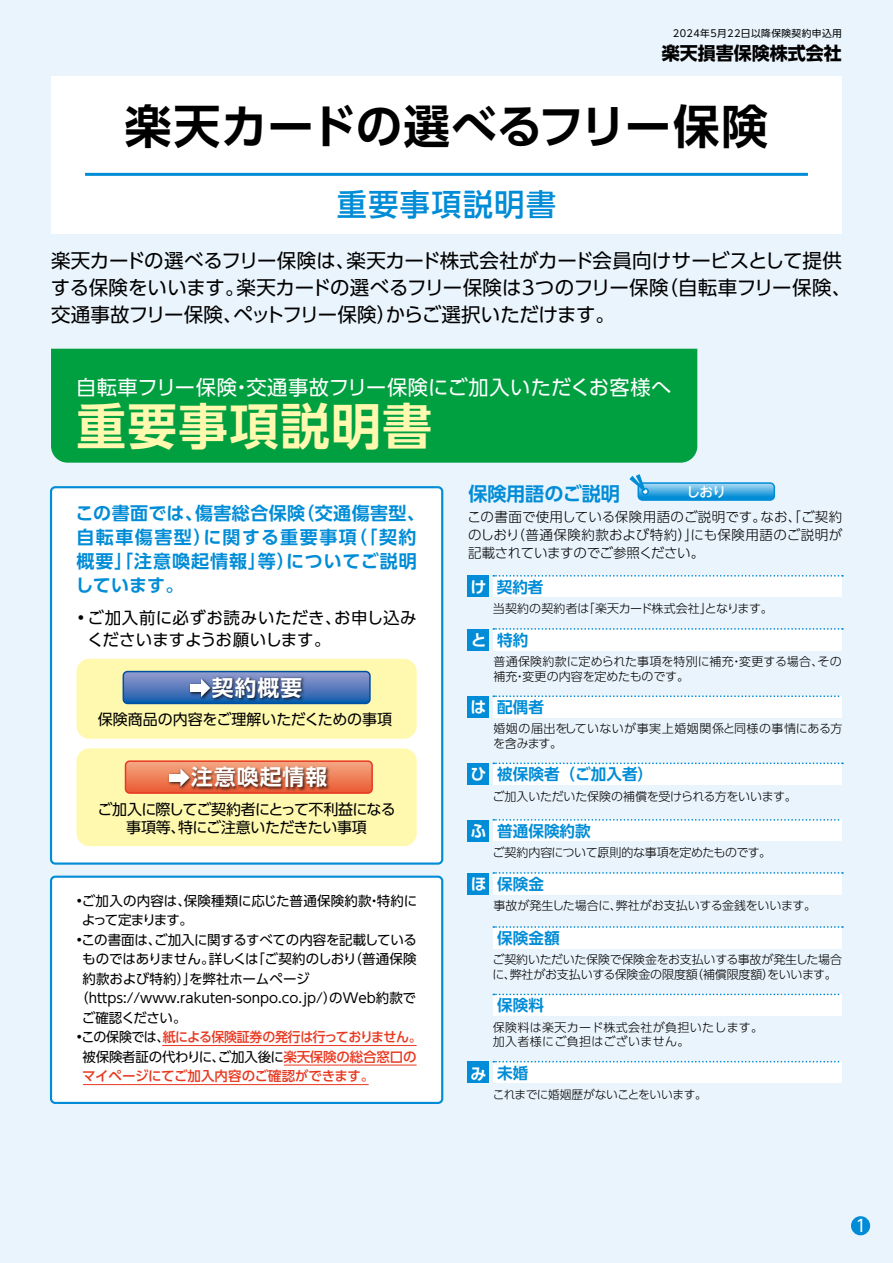
<style>
.page{position:relative;width:893px;height:1263px;background:#eaf4fc}
.page>*{position:absolute;margin:0;border:0;box-sizing:border-box;transform-origin:0 0}
.t1{font:700 49.5px "UD Shin Go Pro De";letter-spacing:.03em;color:#fff9b0}
.t2{font:700 46.5px "UD Shin Go Pro De";letter-spacing:-.005em;color:#000}
.t3{font:500 30.6px "UD Shin Go Pro";letter-spacing:.05em;color:#008cd6}
.t4{font:700 21.75px "UD Shin Go Pro De";letter-spacing:.05em;color:#fff}
.t5{font:20.25px "UD Shin Go Pro";letter-spacing:.025em;color:#fff}
.t6{font:19.5px/27px "UD Shin Go Pro";letter-spacing:-.01em;color:#000}
.t7{font:700 19.2px "UD Shin Go Pro De";letter-spacing:-.01em;color:#008cd6}
.t8{font:700 18px/24px "UD Shin Go Pro De";letter-spacing:.05em;color:#008cd6}
.t9{font:700 18px "UD Shin Go NT Pro";color:#000}
.t10{font:16.8px "UD Shin Go Pro";color:#fff}
.t11{font:16.5px/22.5px "UD Shin Go Pro";letter-spacing:.01em;color:#000}
.t12{font:700 15.9px "UD Shin Go Pro De";color:#fff}
.t13{font:700 15.6px "UD Shin Go Pro De";color:#008cd6}
.t14{font:15px/18px "UD Shin Go Pro";letter-spacing:-.035em;color:#000;text-align:center}
.t15{font:15px "UD Shin Go Pro";letter-spacing:-.015em;color:#000}
.t16{font:13.5px/19.5px "UD Shin Go Pro";color:#000}
.t17{font:500 13.5px/19.5px "UD Shin Go Pro";letter-spacing:-.03em;color:#e83820;scale:.96 1}
.t18{font:300 13.5px/18px "UD Shin Go Pro";color:#000;text-align:justify}
.t19{font:13.5px "UD Shin Go Pro";letter-spacing:-.03em;color:#000}
.t20{font:500 13.5px "UD Shin M Go Pro";color:#fff}
.t21{font:300 12px/14.4px "UD Shin Go Pro";letter-spacing:-.01em;color:#000}
.t22{font:300 12px/14.4px "UD Shin Go Pro";letter-spacing:.025em;color:#000}
.t23{font:300 12px/14.4px "UD Shin Go Pro";letter-spacing:.035em;color:#000}
.t24{font:300 12px "UD Shin Go Pro";letter-spacing:-.035em;color:#000}
.t25{font:300 12px "UD Shin Go Pro";letter-spacing:.01em;color:#000}
.t26{font:300 11.7px "UD Shin Go Pro";letter-spacing:-.035em;color:#000}
.t27{font:9.75px "UD Shin Go Pro";letter-spacing:.04em;color:#000}
.s1{font-weight:400;color:#000}
</style>
<div class="page">
<div style="left:51px;top:77px;width:791px;height:157px;background:#fff"></div>
<div style="left:51px;top:349px;width:646px;height:114px;background:#00a041"></div>
<div style="left:51px;top:877px;width:391px;height:226px;background:#fff;border-radius:4px"></div>
<div style="left:50px;top:876px;width:393px;height:228px;border:2px solid #008cd6;border-radius:4px"></div>
<div style="left:51px;top:487px;width:391px;height:376px;background:#fff;border-radius:4px"></div>
<div style="left:50px;top:486px;width:393px;height:379px;border:2px solid #008cd6;border-radius:4px"></div>
<div style="left:468px;top:629px;width:21px;height:21px;background:#008cd6"></div>
<div style="left:493px;top:629px;width:349px;height:21px;background:#fff"></div>
<svg style="left:493px;top:628px;width:350px;height:2px"></svg>
<div style="left:468px;top:696px;width:21px;height:22px;background:#008cd6"></div>
<div style="left:493px;top:696px;width:349px;height:21px;background:#fff"></div>
<svg style="left:493px;top:695px;width:345px;height:2px"></svg>
<div style="left:468px;top:763px;width:21px;height:22px;background:#008cd6"></div>
<div style="left:493px;top:763px;width:349px;height:22px;background:#fff"></div>
<svg style="left:493px;top:762px;width:350px;height:2px"></svg>
<div style="left:468px;top:820px;width:21px;height:21px;background:#008cd6"></div>
<div style="left:493px;top:820px;width:349px;height:21px;background:#fff"></div>
<svg style="left:493px;top:819px;width:345px;height:2px"></svg>
<div style="left:468px;top:576px;width:21px;height:21px;background:#008cd6"></div>
<div style="left:493px;top:576px;width:349px;height:21px;background:#fff"></div>
<svg style="left:493px;top:575px;width:350px;height:2px"></svg>
<div style="left:468px;top:873px;width:21px;height:21px;background:#008cd6"></div>
<div style="left:493px;top:873px;width:349px;height:21px;background:#fff"></div>
<svg style="left:493px;top:872px;width:350px;height:2px"></svg>
<div style="left:493px;top:927px;width:349px;height:21px;background:#fff"></div>
<svg style="left:493px;top:926px;width:350px;height:2px"></svg>
<div style="left:493px;top:994px;width:349px;height:22px;background:#fff"></div>
<svg style="left:493px;top:993px;width:345px;height:2px"></svg>
<div style="left:468px;top:1062px;width:21px;height:21px;background:#008cd6"></div>
<div style="left:493px;top:1062px;width:349px;height:21px;background:#fff"></div>
<svg style="left:493px;top:1061px;width:345px;height:1px"></svg>
<hr style="left:162px;top:1045px;width:255px;height:1px;background:#e83820">
<hr style="left:284px;top:1065px;width:133px;height:1px;background:#e83820">
<hr style="left:83px;top:1084px;width:286px;height:1px;background:#e83820">
<div style="left:77px;top:659px;width:340px;height:80px;background:#fff9b0;border-radius:13px"></div>
<img style="left:187px;top:703px;width:121px;height:2px">
<svg style="left:123px;top:671px;width:247px;height:32px;background:#4b6fa8"></svg>
<div style="left:77px;top:748px;width:340px;height:98px;background:#fff9b0;border-radius:13px"></div>
<div style="left:125px;top:760px;width:248px;height:34px;border:2px solid #e83820;border-radius:4px"></div>
<img style="left:167px;top:793px;width:166px;height:1px">
<svg style="left:126px;top:761px;width:246px;height:32px;background:#cc6d4e"></svg>
<div style="left:637px;top:482px;width:138px;height:19px;border:2px solid #008cd6;border-radius:4px"></div>
<svg style="left:629px;top:474px;width:145px;height:26px"></svg>
<hr style="left:85px;top:173px;width:723px;height:3px;background:#008cd6">
<div style="left:851px;top:1216px;width:19px;height:19px;background:#008cd6;border-radius:50%"></div>
<p class="t27" style="left:673px;top:25px;width:171px">2024年5月22日以降保険契約申込用</p>
<h3 class="t9" style="left:662px;top:38px;width:181px">楽天損害保険株式会社</h3>
<h2 class="t2" style="left:125px;top:89px;width:645px">楽天カードの選べるフリー保険</h2>
<h3 class="t3" style="left:337px;top:180px;width:221px">重要事項説明書</h3>
<h3 class="t6" style="left:51px;top:247px;width:802px">楽天カードの選べるフリー保険は、楽天カード株式会社がカード会員向けサービスとして提供する保険をいいます。楽天カードの選べるフリー保険は3つのフリー保険（自転車フリー保険、交通事故フリー保険、ペットフリー保険）からご選択いただけます。</h3>
<h3 class="t5" style="left:76px;top:371px;width:597px">自転車フリー保険・交通事故フリー保険にご加入いただくお客様へ</h3>
<h1 class="t1" style="left:77px;top:386px;width:357px">重要事項説明書</h1>
<h3 class="t8" style="left:75px;top:501px;width:351px">この書面では、傷害総合保険（交通傷害型、自転車傷害型）に関する重要事項（「契約概要」「注意喚起情報」等）についてご説明しています。</h3>
<h3 class="t11" style="left:87px;top:605px;width:331px;text-indent:-10px">• ご加入前に必ずお読みいただき、お申し込みくださいますようお願いします。</h3>
<h3 class="t4" style="left:212px;top:670px;width:92px">契約概要</h3>
<p class="t15" style="left:98px;top:707px;width:296px">保険商品の内容をご理解いただくための事項</p>
<h3 class="t4" style="left:191px;top:759px;width:137px">注意喚起情報</h3>
<p class="t14" style="left:97px;top:800px;width:300px">ご加入に際してご契約者にとって不利益になる事項等、特にご注意いただきたい事項</p>
<p class="t16" style="left:82px;top:890px;width:337px;text-indent:-5px">•ご加入の内容は、保険種類に応じた普通保険約款・特約によって定まります。</p>
<p class="t16" style="left:76px;top:929px;width:342px">•この書面は、ご加入に関するすべての内容を記載している</p>
<p class="t16" style="left:82px;top:949px;width:336px">ものではありません。詳しくは「ご契約のしおり（普通保険</p>
<p class="t16" style="left:82px;top:968px;width:229px">約款および特約）」を弊社ホームページ</p>
<p class="t16" style="left:75px;top:988px;width:342px">（https://www.rakuten-sonpo.co.jp/）のWeb約款で</p>
<p class="t19" style="left:82px;top:1006px;width:106px">ご確認ください。</p>
<p class="t17" style="left:82px;top:1027px;width:355px;text-indent:-6px"><span class="s1">•この保険では、</span>紙による保険証券の発行は行っておりません。<span class="s1">被保険者証の代わりに、ご加入後に</span>楽天保険の総合窓口のマイページにてご加入内容のご確認ができます。</p>
<h3 class="t7" style="left:468px;top:478px;width:153px">保険用語のご説明</h3>
<p class="t20" style="left:686px;top:481px;width:41px">しおり</p>
<p class="t18" style="left:467px;top:507px;width:376px">この書面で使用している保険用語のご説明です。なお、「ご契約のしおり（普通保険約款および特約）」にも保険用語のご説明が記載されていますのでご参照ください。</p>
<h3 class="t12" style="left:471px;top:574px;width:17px">け</h3>
<h3 class="t13" style="left:497px;top:574px;width:48px">契約者</h3>
<p class="t25" style="left:493px;top:599px;width:281px">当契約の契約者は「楽天カード株式会社」となります。</p>
<h3 class="t12" style="left:471px;top:627px;width:17px">と</h3>
<h3 class="t13" style="left:497px;top:627px;width:33px">特約</h3>
<p class="t21" style="left:493px;top:654px;width:350px">普通保険約款に定められた事項を特別に補充・変更する場合、その補充・変更の内容を定めたものです。</p>
<h3 class="t12" style="left:471px;top:694px;width:17px">は</h3>
<h3 class="t13" style="left:497px;top:694px;width:48px">配偶者</h3>
<p class="t23" style="left:493px;top:721px;width:351px">婚姻の届出をしていないが事実上婚姻関係と同様の事情にある方を含みます。</p>
<h3 class="t12" style="left:471px;top:761px;width:17px">ひ</h3>
<h3 class="t13" style="left:497px;top:761px;width:157px">被保険者（ご加入者）</h3>
<p class="t21" style="left:492px;top:788px;width:306px">ご加入いただいた保険の補償を受けられる方をいいます。</p>
<h3 class="t12" style="left:471px;top:818px;width:17px">ふ</h3>
<h3 class="t12" style="left:471px;top:871px;width:17px">ほ</h3>
<h3 class="t13" style="left:497px;top:818px;width:95px">普通保険約款</h3>
<p class="t24" style="left:492px;top:843px;width:280px">ご契約内容について、原則的な事項を定めたものです。</p>
<h3 class="t13" style="left:497px;top:871px;width:48px">保険金</h3>
<p class="t21" style="left:493px;top:898px;width:324px">事故が発生した場合に、弊社がお支払いする金銭をいいます。</p>
<h3 class="t13" style="left:497px;top:925px;width:64px">保険金額</h3>
<p class="t21" style="left:492px;top:952px;width:351px">ご契約いただいた保険で保険金をお支払いする事故が発生した場合に、弊社がお支払いする保険金の限度額（補償限度額）をいいます。</p>
<h3 class="t13" style="left:497px;top:993px;width:48px">保険料</h3>
<p class="t22" style="left:493px;top:1019px;width:272px">保険料は楽天カード株式会社が負担いたします。加入者様にご負担はございません。</p>
<h3 class="t12" style="left:470px;top:1061px;width:17px">み</h3>
<h3 class="t13" style="left:497px;top:1060px;width:33px">未婚</h3>
<p class="t26" style="left:493px;top:1085px;width:216px">これまでに婚姻歴がないことをいいます。</p>
<h3 class="t10" style="left:855px;top:1212px;width:13px">1</h3>
</div>
